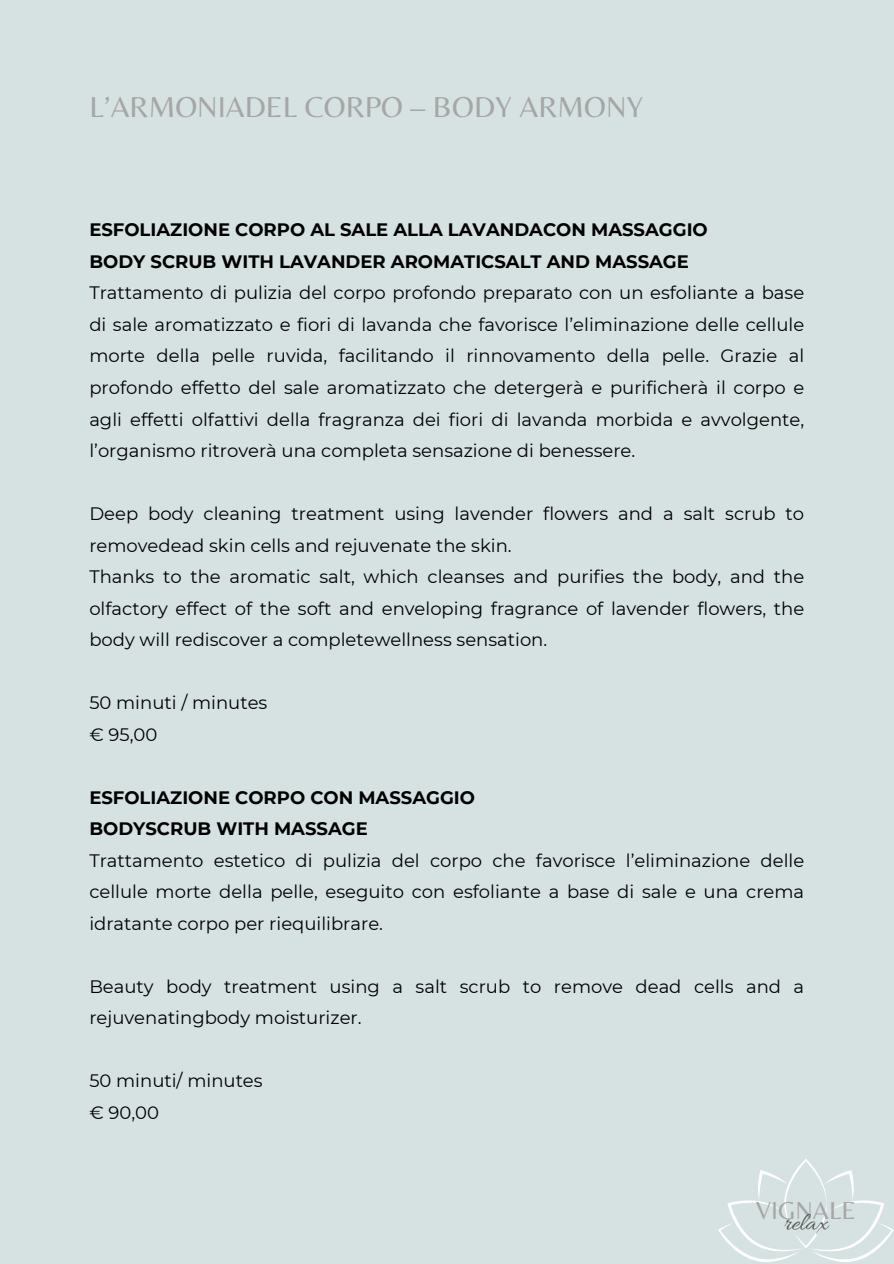
<style>
.page{position:relative;width:894px;height:1264px;background:#fff}
.page>*{position:absolute;margin:0;border:0;box-sizing:border-box;transform-origin:0 0}
.t1{font:30px "Belleza";color:#a6a6a6}
.t2{font:25.5px "Belleza";color:#a6a6a6}
.t3{font:25.5px "Allura";color:#545454}
.t4{font:18px/31.5px "Montserrat";color:#000;text-align:justify}
.t5{font:700 18px "Montserrat";color:#000}
</style>
<div class="page">
<div style="left:0;top:0;width:893px;height:1263px;background:#d6e1e1"></div>
<svg style="left:718px;top:1159px;width:175px;height:103px"></svg>
<h2 class="t1" style="left:89px;top:89px;width:555px">L’ARMONIADEL CORPO – BODY ARMONY</h2>
<p class="t5" style="left:89px;top:219px;width:619px">ESFOLIAZIONE CORPO AL SALE ALLA LAVANDACON MASSAGGIO</p>
<p class="t5" style="left:89px;top:250px;width:601px">BODY SCRUB WITH LAVANDER AROMATICSALT AND MASSAGE</p>
<p class="t4" style="left:89px;top:277px;width:716px">Trattamento di pulizia del corpo profondo preparato con un esfoliante a base di sale aromatizzato e fiori di lavanda che favorisce l’eliminazione delle cellule morte della pelle ruvida, facilitando il rinnovamento della pelle. Grazie al profondo effetto del sale aromatizzato che detergerà e purificherà il corpo e agli effetti olfattivi della fragranza dei fiori di lavanda morbida e avvolgente, l’organismo ritroverà una completa sensazione di benessere.</p>
<p class="t4" style="left:89px;top:498px;width:716px">Deep body cleaning treatment using lavender flowers and a salt scrub to removedead skin cells and rejuvenate the skin.</p>
<p class="t4" style="left:89px;top:561px;width:716px">Thanks to the aromatic salt, which cleanses and purifies the body, and the olfactory effect of the soft and enveloping fragrance of lavender flowers, the body will rediscover a completewellness sensation.</p>
<p class="t4" style="left:89px;top:687px;width:179px">50 minuti / minutes</p>
<p class="t4" style="left:89px;top:718px;width:69px">€ 95,00</p>
<p class="t5" style="left:89px;top:786px;width:387px">ESFOLIAZIONE CORPO CON MASSAGGIO</p>
<p class="t5" style="left:89px;top:817px;width:280px">BODYSCRUB WITH MASSAGE</p>
<p class="t4" style="left:89px;top:844px;width:716px">Trattamento estetico di pulizia del corpo che favorisce l’eliminazione delle cellule morte della pelle, eseguito con esfoliante a base di sale e una crema idratante corpo per riequilibrare.</p>
<p class="t4" style="left:89px;top:970px;width:716px">Beauty body treatment using a salt scrub to remove dead cells and a rejuvenatingbody moisturizer.</p>
<p class="t4" style="left:89px;top:1065px;width:175px">50 minuti/ minutes</p>
<p class="t4" style="left:89px;top:1096px;width:71px">€ 90,00</p>
<p class="t2" style="left:755px;top:1195px;width:101px">VIGNALE</p>
<h2 class="t3" style="left:783px;top:1208px;width:46px">relax</h2>
</div>
